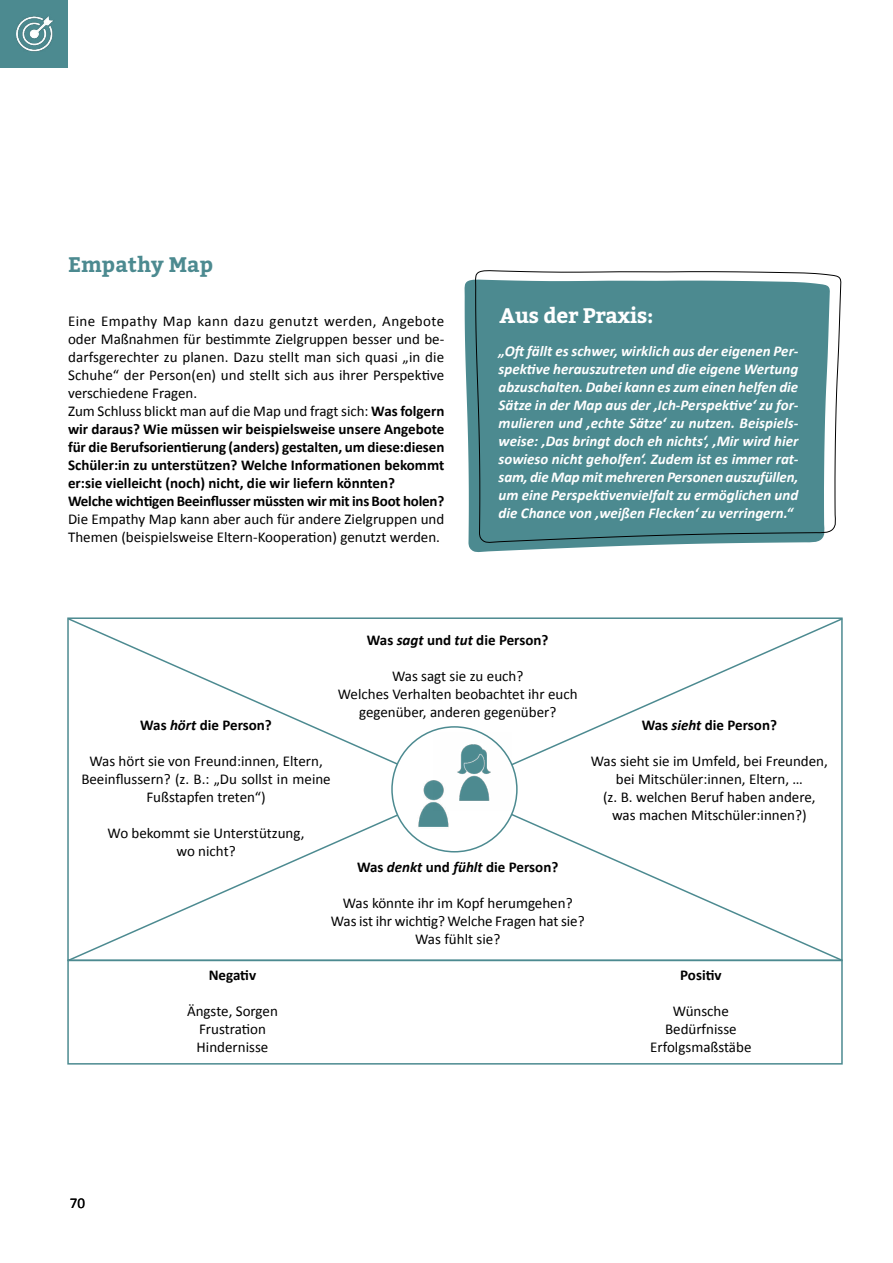
<style>
.page{position:relative;width:893px;height:1263px;background:#fff}
.page>*{position:absolute;margin:0;border:0;box-sizing:border-box;transform-origin:0 0}
.t1{font:700 21px "Bitter";letter-spacing:-.015em;color:#fff}
.t2{font:700 21px "Bitter";color:#4c8a90}
.t3{font:700 15px/18px "Calibri";color:#000}
.t4{font:15px/18px "Calibri";color:#000;text-align:center}
.t5{font:italic 700 15px/18px "Calibri";color:#fff;text-align:justify}
.s1{font-weight:400}
.s2{font-style:italic}
</style>
<div class="page">
<div style="left:0;top:0;width:68px;height:68px;background:#4c8a90"></div>
<div style="left:67px;top:959px;width:776px;height:105px;border:2px solid #4c8a90"></div>
<svg style="left:67px;top:617px;width:776px;height:345px"></svg>
<div style="left:392px;top:727px;width:125px;height:125px;background:#fff;border-radius:50%"></div>
<svg style="left:464px;top:279px;width:274px;height:273px;fill:#4c8a90"></svg>
<svg style="left:475px;top:270px;width:366px;height:273px;background:#568f94"></svg>
<img style="left:16px;top:16px;width:37px;height:36px">
<img style="left:395px;top:757px;width:54px;height:79px">
<img style="left:433px;top:732px;width:79px;height:79px">
<h1 class="t2" style="left:68px;top:256px;width:147px">Empathy Map</h1>
<p class="t3" style="left:68px;top:311px;width:378px"><span class="s1">Eine Empathy Map kann dazu genutzt werden, Angebote oder Maßnahmen für bes琀椀mmte Zielgruppen besser und be&shy;darfsgerechter zu planen. Dazu stellt man sich quasi „in die Schuhe“ der Person(en) und stellt sich aus ihrer Perspek琀椀ve verschiedene Fragen.<br>Zum Schluss blickt man auf die Map und fragt sich:</span> Was folgern wir daraus? Wie müssen wir beispielsweise unsere Angebote für die Berufsorien琀椀erung (anders) gestalten, um diese:diesen Schüler:in zu unterstützen? Welche Informa琀椀onen bekommt er:sie vielleicht (noch) nicht, die wir liefern könnten?<br>Welche wich琀椀gen Beein昀氀usser müssten wir mit ins Boot holen?</p>
<p class="t4" style="left:68px;top:510px;width:378px;text-align:left">Die Empathy Map kann aber auch für andere Zielgruppen und<br>Themen (beispielsweise Eltern-Koopera琀椀on) genutzt werden.</p>
<h1 class="t1" style="left:500px;top:306px;width:155px">Aus der Praxis:</h1>
<p class="t5" style="left:499px;top:341px;width:301px">„O昀琀 fällt es schwer, wirklich aus der eigenen Per&shy;spek琀椀ve herauszutreten und die eigene Wertung abzuschalten. Dabei kann es zum einen helfen die Sätze in der Map aus der ,Ich-Perspek琀椀ve‘ zu for&shy;mulieren und ,echte Sätze‘ zu nutzen. Beispiels&shy;weise: ,Das bringt doch eh nichts‘, ,Mir wird hier sowieso nicht geholfen‘. Zudem ist es immer rat&shy;sam, die Map mit mehreren Personen auszufüllen, um eine Perspek琀椀venvielfalt zu ermöglichen und die Chance von ,weißen Flecken‘ zu verringern.“</p>
<p class="t3" style="left:140px;top:717px;width:133px">Was <span class="s2">hört</span> die Person?</p>
<p class="t4" style="left:81px;top:752px;width:251px">Was hört sie von Freund:innen, Eltern,<br>Beein昀氀ussern? (z. B.: „Du sollst in meine<br>Fußstapfen treten“)</p>
<p class="t4" style="left:108px;top:824px;width:198px">Wo bekommt sie Unterstützung, wo nicht?</p>
<p class="t3" style="left:367px;top:632px;width:183px">Was <span class="s2">sagt</span> und <span class="s2">tut</span> die Person?</p>
<p class="t4" style="left:338px;top:667px;width:241px">Was sagt sie zu euch?<br>Welches Verhalten beobachtet ihr euch gegenüber, anderen gegenüber?</p>
<p class="t3" style="left:642px;top:717px;width:137px">Was <span class="s2">sieht</span> die Person?</p>
<p class="t4" style="left:591px;top:752px;width:239px">Was sieht sie im Umfeld, bei Freunden, bei Mitschüler:innen, Eltern, …<br>(z. B. welchen Beruf haben andere, was machen Mitschüler:innen?)</p>
<p class="t4" style="left:70px;top:1195px;width:17px">70</p>
<p class="t3" style="left:209px;top:965px;width:49px">Nega琀椀v</p>
<p class="t4" style="left:187px;top:1002px;width:92px">Ängste, Sorgen<br>Frustra琀椀on<br>Hindernisse</p>
<p class="t3" style="left:357px;top:858px;width:203px">Was <span class="s2">denkt</span> und <span class="s2">fühlt</span> die Person?</p>
<p class="t4" style="left:331px;top:893px;width:255px">Was könnte ihr im Kopf herumgehen?<br>Was ist ihr wich琀椀g? Welche Fragen hat sie?<br>Was fühlt sie?</p>
<p class="t3" style="left:680px;top:965px;width:43px">Posi琀椀v</p>
<p class="t4" style="left:650px;top:1002px;width:103px">Wünsche<br>Bedürfnisse<br>Erfolgsmaßstäbe</p>
</div>
